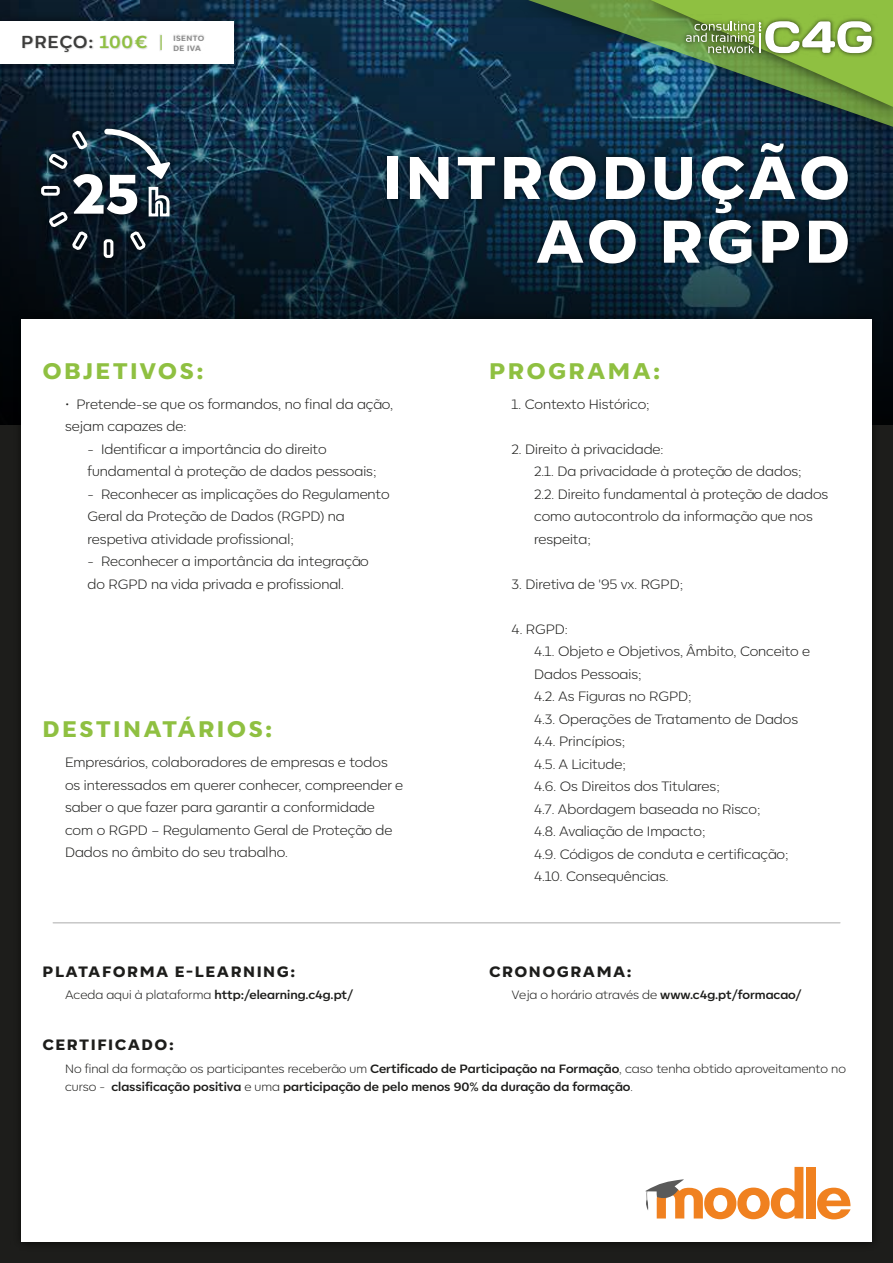
<style>
.page{position:relative;width:893px;height:1263px;background:#fff}
.page>*{position:absolute;margin:0;border:0;box-sizing:border-box;transform-origin:0 0}
.t1{font:800 60px/63.8px "Corsa Grotesk";letter-spacing:.05em;color:#fff;text-align:right}
.t2{font:900 55.5px "Corsa Grotesk";color:#fff;scale:.95 1}
.t3{font:800 22.5px "Corsa Grotesk";letter-spacing:.1em;color:#8fc041}
.t4{font:700 17.25px "Corsa Grotesk";letter-spacing:.045em;color:#3c3c3b}
.t5{font:800 15px "Corsa Grotesk";letter-spacing:.1em;color:#1d1d1b}
.t6{font:300 13.5px/22.5px "Corsa Grotesk";color:#1d1d1b}
.t7{font:700 12px/18.8px "Corsa Grotesk";color:#1d1d1b}
.t8{font:300 12px "Corsa Grotesk";color:#1d1d1b}
.t9{font:700 7.5px/9.8px "Corsa Grotesk";letter-spacing:.05em;color:#878787}
.s1{color:#8fc041}
.s2{font-weight:300}
.s3{font-weight:700}
</style>
<div class="page">
<svg style="left:0;top:0;width:893px;height:425px;background:#0e293d"></svg>
<img style="left:509px;top:0;width:384px;height:147px">
<svg style="left:528px;top:0;width:365px;height:127px;background:#1b404a"></svg>
<img style="left:32px;top:119px;width:148px;height:149px">
<div style="left:41px;top:186px;width:19px;height:10px;border:3px solid #fff;border-radius:2px"></div>
<div style="left:104px;top:239px;width:9px;height:19px;border:3px solid #fff;border-radius:2px"></div>
<svg style="left:47px;top:128px;width:43px;height:43px;background:#2d3d49"></svg>
<svg style="left:47px;top:209px;width:43px;height:44px;background:#28333c"></svg>
<svg style="left:127px;top:229px;width:21px;height:24px"></svg>
<svg style="left:147px;top:185px;width:22px;height:33px"></svg>
<svg style="left:104px;top:129px;width:67px;height:50px"></svg>
<img style="left:631px;top:0;width:262px;height:126px">
<img style="left:169px;top:133px;width:712px;height:174px">
<img style="left:651px;top:0;width:242px;height:107px">
<div style="left:0;top:425px;width:893px;height:838px;background:#1d1d1b"></div>
<img style="left:10px;top:307px;width:873px;height:936px">
<div style="left:21px;top:319px;width:851px;height:923px;background:#fff"></div>
<hr style="left:53px;top:922px;width:787px;height:1px;background:#1d1d1b">
<img style="left:0;top:8px;width:247px;height:69px">
<div style="left:0;top:21px;width:234px;height:43px;background:#fff"></div>
<img style="left:23px;top:35px;width:125px;height:18px">
<img style="left:173px;top:34px;width:32px;height:17px">
<img style="left:159px;top:34px;width:3px;height:17px">
<svg style="left:160px;top:35px;width:2px;height:15px"></svg>
<div style="left:806px;top:1167px;width:9px;height:51px;background:#f08120"></div>
<svg style="left:817px;top:1188px;width:33px;height:31px"></svg>
<svg style="left:645px;top:1167px;width:158px;height:52px"></svg>
<p class="t4" style="left:21px;top:31px;width:128px">PREÇO: <span class="s1">100€</span></p>
<p class="t9" style="left:174px;top:33px;width:32px">ISENTO<br>DE IVA</p>
<h2 class="t2" style="left:72px;top:157px;width:72px">25</h2>
<h1 class="t1" style="left:382px;top:144px;width:470px">INTRODUÇÃO<br>AO RGPD</h1>
<h3 class="t3" style="left:43px;top:356px;width:162px">OBJETIVOS:</h3>
<p class="t6" style="left:65px;top:392px;width:329px">• Pretende-se que os formandos, no final da ação, sejam capazes de:</p>
<p class="t6" style="left:88px;top:437px;width:290px">- Identificar a importância do direito fundamental à proteção de dados pessoais;</p>
<p class="t6" style="left:88px;top:482px;width:304px">- Reconhecer as implicações do Regulamento<br>Geral da Proteção de Dados (RGPD) na respetiva atividade profissional;</p>
<p class="t6" style="left:88px;top:550px;width:283px">- Reconhecer a importância da integração do RGPD na vida privada e profissional.</p>
<h3 class="t3" style="left:43px;top:714px;width:231px">DESTINATÁRIOS:</h3>
<p class="t6" style="left:65px;top:751px;width:340px">Empresários, colaboradores de empresas e todos os interessados em querer conhecer, compreender e saber o que fazer para garantir a conformidade com o RGPD – Regulamento Geral de Proteção de Dados no âmbito do seu trabalho.</p>
<h3 class="t3" style="left:489px;top:356px;width:173px">PROGRAMA:</h3>
<p class="t6" style="left:512px;top:392px;width:140px">1. Contexto Histórico;</p>
<p class="t6" style="left:534px;top:437px;width:296px;text-indent:-23px">2. Direito à privacidade:<br>2.1. Da privacidade à proteção de dados;<br>2.2. Direito fundamental à proteção de dados como autocontrolo da informação que nos respeita;</p>
<p class="t6" style="left:512px;top:572px;width:173px">3. Diretiva de '95 vx. RGPD;</p>
<p class="t6" style="left:534px;top:617px;width:278px;text-indent:-23px">4. RGPD:<br>4.1. Objeto e Objetivos, Âmbito, Conceito e<br>Dados Pessoais;<br>4.2. As Figuras no RGPD;<br>4.3. Operações de Tratamento de Dados<br>4.4. Princípios;<br>4.5. A Licitude;<br>4.6. Os Direitos dos Titulares;<br>4.7. Abordagem baseada no Risco;<br>4.8. Avaliação de Impacto;<br>4.9. Códigos de conduta e certificação;<br>4.10. Consequências.</p>
<p class="t5" style="left:43px;top:962px;width:254px">PLATAFORMA E-LEARNING:</p>
<p class="t7" style="left:65px;top:985px;width:290px"><span class="s2">Aceda aqui à plataforma</span> http:/elearning.c4g.pt/</p>
<p class="t5" style="left:43px;top:1035px;width:133px">CERTIFICADO:</p>
<p class="t7" style="left:65px;top:1059px;width:782px"><span class="s2">No final da formação os participantes receberão um</span> Certificado de Participação na Formação<span class="s2">, caso tenha obtido aproveitamento no curso -</span> classificação positiva <span class="s2">e uma</span> participação de pelo menos 90% da duração da formação<span class="s2">.</span></p>
<p class="t5" style="left:489px;top:962px;width:144px">CRONOGRAMA:</p>
<p class="t8" style="left:512px;top:988px;width:292px">Veja o horário através de <span class="s3">www.c4g.pt/formacao/</span></p>
</div>
